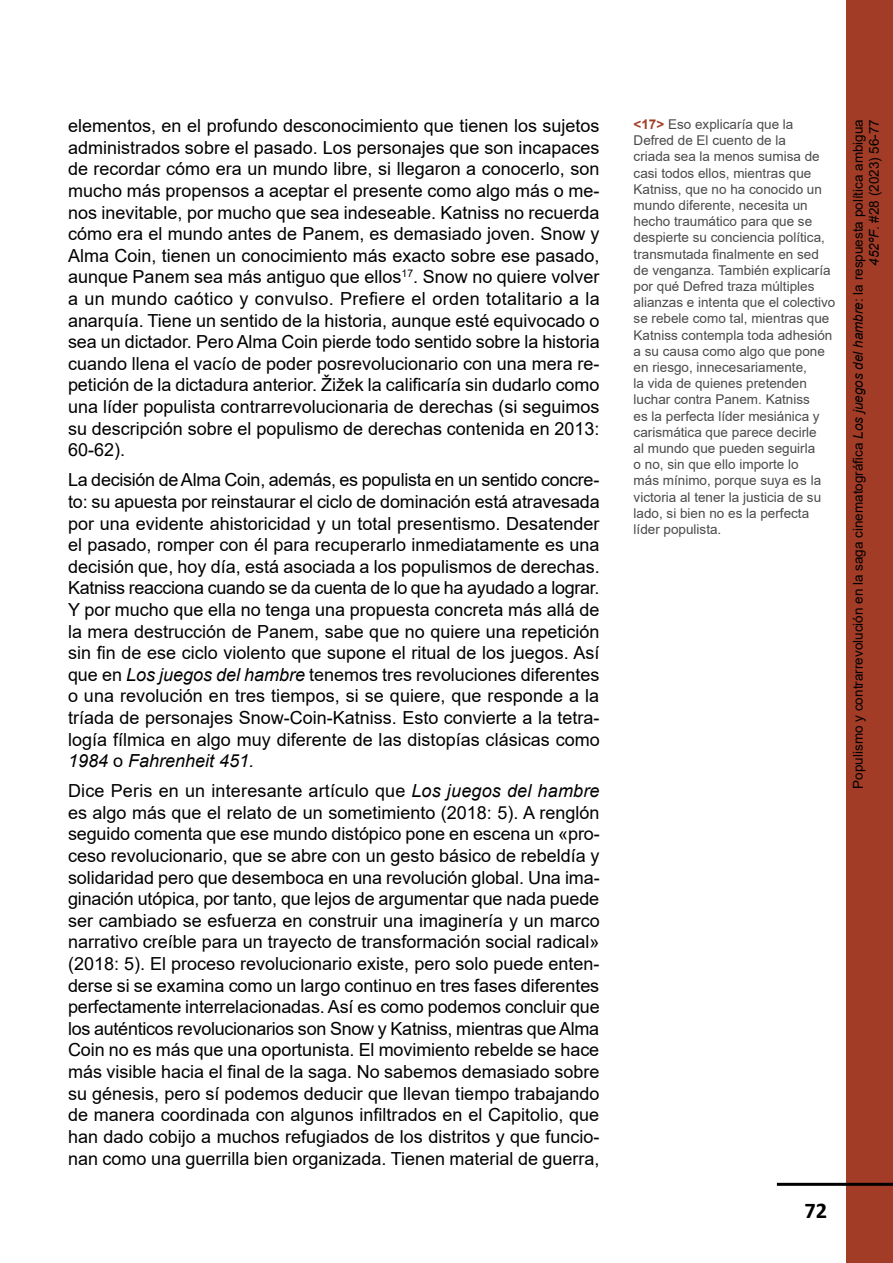
<style>
.page{position:relative;width:893px;height:1263px;background:#fff}
.page>*{position:absolute;margin:0;border:0;box-sizing:border-box;transform-origin:0 0}
.t1{font:700 22.5px "Calibri";color:#000}
.t2{font:18px/21.6px "Arial";color:#000;text-align:justify}
.t3{font:13.5px/16.2px "Arial";color:#4a4a49}
.t4{font:13.5px/16.2px "Arial";color:#000;text-align:right}
.s1{font-style:italic}
.s2{font-weight:700;color:#a23c26}
</style>
<div class="page">
<div style="left:846px;top:0;width:47px;height:1263px;background:#a23c26"></div>
<hr style="left:777px;top:1183px;width:116px;height:3px;background:#000">
<p class="t2" style="left:68px;top:115px;width:533px">elementos, en el profundo desconocimiento que tienen los sujetos administrados sobre el pasado. Los personajes que son incapaces de recordar cómo era un mundo libre, si llegaron a conocerlo, son mucho más propensos a aceptar el presente como algo más o me&shy;nos inevitable, por mucho que sea indeseable. Katniss no recuerda cómo era el mundo antes de Panem, es demasiado joven. Snow y Alma Coin, tienen un conocimiento más exacto sobre ese pasado, aunque Panem sea más antiguo que ellos<sup>17</sup>. Snow no quiere volver a un mundo caótico y convulso. Prefiere el orden totalitario a la anarquía. Tiene un sentido de la historia, aunque esté equivocado o sea un dictador. Pero Alma Coin pierde todo sentido sobre la historia cuando llena el vacío de poder posrevolucionario con una mera re&shy;petición de la dictadura anterior. Žižek la calificaría sin dudarlo como una líder populista contrarrevolucionaria de derechas (si seguimos su descripción sobre el populismo de derechas contenida en 2013:<br>60-62).</p>
<p class="t2" style="left:68px;top:469px;width:533px">La decisión de Alma Coin, además, es populista en un sentido concre&shy;to: su apuesta por reinstaurar el ciclo de dominación está atravesada por una evidente ahistoricidad y un total presentismo. Desatender el pasado, romper con él para recuperarlo inmediatamente es una decisión que, hoy día, está asociada a los populismos de derechas.<br>Katniss reacciona cuando se da cuenta de lo que ha ayudado a lograr.<br>Y por mucho que ella no tenga una propuesta concreta más allá de la mera destrucción de Panem, sabe que no quiere una repetición sin fin de ese ciclo violento que supone el ritual de los juegos. Así que en <span class="s1">Los juegos del hambre</span> tenemos tres revoluciones diferentes o una revolución en tres tiempos, si se quiere, que responde a la tríada de personajes Snow-Coin-Katniss. Esto convierte a la tetra&shy;logía fílmica en algo muy diferente de las distopías clásicas como <span class="s1">1984</span> o <span class="s1">Fahrenheit 451.</span></p>
<p class="t2" style="left:68px;top:780px;width:533px">Dice Peris en un interesante artículo que <span class="s1">Los juegos del hambre </span>es algo más que el relato de un sometimiento (2018: 5). A renglón seguido comenta que ese mundo distópico pone en escena un «pro&shy;ceso revolucionario, que se abre con un gesto básico de rebeldía y solidaridad pero que desemboca en una revolución global. Una ima&shy;ginación utópica, por tanto, que lejos de argumentar que nada puede ser cambiado se esfuerza en construir una imaginería y un marco narrativo creíble para un trayecto de transformación social radical» (2018: 5). El proceso revolucionario existe, pero solo puede enten&shy;derse si se examina como un largo continuo en tres fases diferentes perfectamente interrelacionadas. Así es como podemos concluir que los auténticos revolucionarios son Snow y Katniss, mientras que Alma Coin no es más que una oportunista. El movimiento rebelde se hace más visible hacia el final de la saga. No sabemos demasiado sobre su génesis, pero sí podemos deducir que llevan tiempo trabajando de manera coordinada con algunos infiltrados en el Capitolio, que han dado cobijo a muchos refugiados de los distritos y que funcio&shy;nan como una guerrilla bien organizada. Tienen material de guerra,</p>
<p class="t3" style="left:634px;top:116px;width:203px"><span class="s2">&lt;17&gt;</span> Eso explicaría que la<br>Defred de El cuento de la<br>criada sea la menos sumisa de casi todos ellos, mientras que<br>Katniss, que no ha conocido un mundo diferente, necesita un hecho traumático para que se despierte su conciencia política, transmutada finalmente en sed de venganza. También explicaría por qué Defred traza múltiples alianzas e intenta que el colectivo se rebele como tal, mientras que<br>Katniss contempla toda adhesión a su causa como algo que pone en riesgo, innecesariamente,<br>la vida de quienes pretenden luchar contra Panem. Katniss<br>es la perfecta líder mesiánica y carismática que parece decirle<br>al mundo que pueden seguirla<br>o no, sin que ello importe lo<br>más mínimo, porque suya es la victoria al tener la justicia de su lado, si bien no es la perfecta líder populista.</p>
<p class="t4" style="left:850px;top:788px;width:671px;rotate:-90deg">Populismo y contrarrevolución en la saga cinematográfica <span class="s1">Los juegos del hambre</span>: la respuesta política ambigua<br><span class="s1">452ºF</span>. #28 (2023) 56-77</p>
<p class="t1" style="left:804px;top:1195px;width:24px">72</p>
</div>
